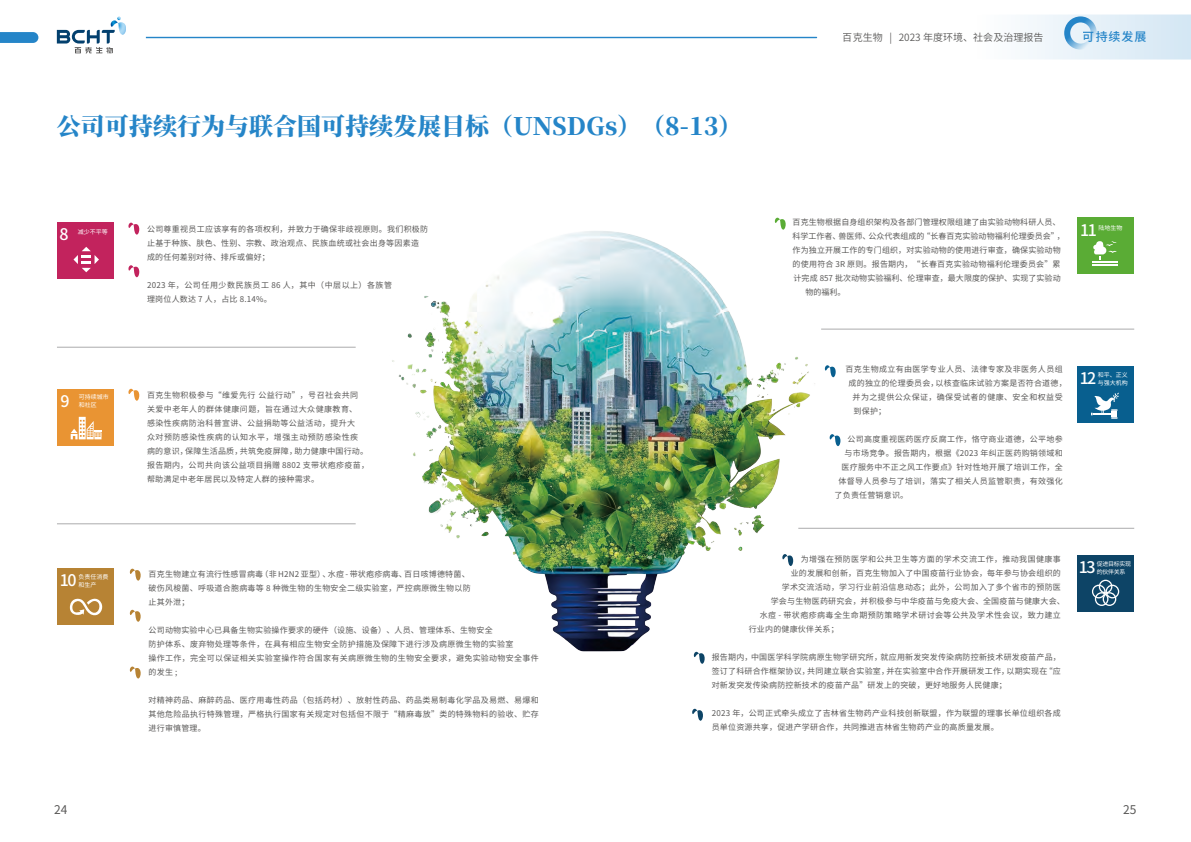
<style>
.page{position:relative;width:1191px;height:842px;background:#fff}
.page>*{position:absolute;margin:0;border:0;box-sizing:border-box;transform-origin:0 0}
.t1{font:800 24px "Source Han Serif CN";color:#2585c8}
.t2{font:500 16px "Source Han Sans CN";letter-spacing:-.1em;color:#fff}
.t3{font:500 12px "Source Han Sans CN";letter-spacing:.075em;color:#2585c8}
.t4{font:12px "Source Han Sans CN";color:#595857}
.t5{font:10px "Source Han Sans CN";color:#595857}
.t6{font:8px/14px "Source Han Sans CN";letter-spacing:.025em;color:#595857}
.t7{font:8px/14px "Source Han Sans CN";letter-spacing:.045em;color:#595857}
.t8{font:8px "Source Han Sans CN";letter-spacing:.055em;color:#595857}
.t9{font:8px/14px "Source Han Sans CN";letter-spacing:.065em;color:#595857}
.t10{font:8px "Source Han Sans CN";color:#595857}
.t11{font:8px "Source Han Sans CN";letter-spacing:.05em;color:#595857}
.t12{font:6px/8px "Source Han Sans CN";color:#fff}
.t13{font:6px/8px "Source Han Sans CN";letter-spacing:-.06em;color:#fff}
</style>
<div class="page">
<svg style="left:0;top:32px;width:38px;height:11px"></svg>
<svg style="left:57px;top:17px;width:69px;height:36px"></svg>
<svg style="left:146px;top:15px;width:1045px;height:45px"></svg>
<div style="left:1064px;top:16px;width:32px;height:34px;border:6px solid #2585c8;border-radius:50%"></div>
<img style="left:392px;top:231px;width:444px;height:421px">
<svg style="left:128px;top:222px;width:12px;height:13px"></svg>
<svg style="left:128px;top:265px;width:12px;height:12px"></svg>
<svg style="left:128px;top:388px;width:12px;height:13px"></svg>
<div style="left:57px;top:223px;width:57px;height:56px;background:#c2235d"></div>
<svg style="left:73px;top:247px;width:26px;height:25px"></svg>
<div style="left:57px;top:389px;width:57px;height:56px;background:#e99433"></div>
<svg style="left:71px;top:417px;width:30px;height:22px"></svg>
<hr style="left:821px;top:329px;width:313px;height:1px;background:#ababac">
<hr style="left:798px;top:528px;width:336px;height:1px;background:#ababac">
<hr style="left:57px;top:347px;width:299px;height:1px;background:#ababac">
<hr style="left:57px;top:523px;width:299px;height:1px;background:#ababac">
<svg style="left:774px;top:217px;width:12px;height:13px"></svg>
<svg style="left:824px;top:364px;width:12px;height:13px"></svg>
<svg style="left:829px;top:433px;width:12px;height:13px"></svg>
<div style="left:1076px;top:217px;width:57px;height:57px;background:#5aac35"></div>
<hr style="left:1092px;top:261px;width:25px;height:2px;background:#fff">
<hr style="left:1092px;top:264px;width:25px;height:2px;background:#fff">
<svg style="left:1093px;top:241px;width:23px;height:19px"></svg>
<div style="left:1076px;top:366px;width:57px;height:57px;background:#085f8f"></div>
<svg style="left:1091px;top:393px;width:28px;height:26px"></svg>
<svg style="left:129px;top:568px;width:12px;height:13px"></svg>
<svg style="left:129px;top:609px;width:12px;height:13px"></svg>
<svg style="left:129px;top:666px;width:12px;height:13px"></svg>
<div style="left:57px;top:568px;width:57px;height:57px;background:#b78334"></div>
<svg style="left:70px;top:598px;width:33px;height:18px"></svg>
<svg style="left:782px;top:553px;width:11px;height:13px"></svg>
<svg style="left:693px;top:651px;width:12px;height:13px"></svg>
<svg style="left:692px;top:708px;width:11px;height:13px"></svg>
<div style="left:1077px;top:555px;width:57px;height:57px;background:#0d4466"></div>
<svg style="left:1092px;top:580px;width:27px;height:26px"></svg>
<h1 class="t1" style="left:57px;top:112px;width:687px">公司可持续行为与联合国可持续发展目标（UNSDGs）（8-13）</h1>
<p class="t5" style="left:842px;top:32px;width:202px">百克生物 | 2023 年度环境、社会及治理报告</p>
<h3 class="t3" style="left:1082px;top:30px;width:65px">可持续发展</h3>
<h2 class="t2" style="left:60px;top:226px;width:11px">8</h2>
<p class="t12" style="left:78px;top:228px;width:31px">减少不平等</p>
<p class="t6" style="left:147px;top:222px;width:283px">公司尊重视员工应该享有的各项权利，并致力于确保非歧视原则。我们积极防止基于种族、肤色、性别、宗教、政治观点、民族血统或社会出身等因素造成的任何差别对待、排斥或偏好；</p>
<p class="t9" style="left:147px;top:278px;width:246px">2023 年，公司任用少数民族员工 86 人，其中（中层以上）各族管理岗位人数达 7 人，占比 8.14%。</p>
<p class="t6" style="left:792px;top:215px;width:269px">百克生物根据自身组织架构及各部门管理权限组建了由实验动物科研人员、</p>
<p class="t10" style="left:792px;top:232px;width:274px">科学工作者、兽医师、公众代表组成的“长春百克实验动物福利伦理委员会”，</p>
<p class="t6" style="left:792px;top:243px;width:270px">作为独立开展工作的专门组织，对实验动物的使用进行审查，确保实验动物</p>
<p class="t6" style="left:792px;top:257px;width:269px">的使用符合 3R 原则。报告期内，“长春百克实验动物福利伦理委员会”累</p>
<p class="t6" style="left:793px;top:271px;width:269px">计完成 857 批次动物实验福利、伦理审查，最大限度的保护、实现了实验动</p>
<p class="t6" style="left:805px;top:285px;width:41px">物的福利。</p>
<h2 class="t2" style="left:1080px;top:221px;width:18px">11</h2>
<p class="t12" style="left:1098px;top:223px;width:25px">陆地生物</p>
<h2 class="t2" style="left:60px;top:392px;width:11px">9</h2>
<p class="t12" style="left:79px;top:393px;width:31px">可持续城市和社区</p>
<p class="t7" style="left:147px;top:388px;width:223px">百克生物积极参与“维爱先行 公益行动”，号召社会共同<br>关爱中老年人的群体健康问题，旨在通过大众健康教育、<br>感染性疾病防治科普宣讲、公益捐助等公益活动，提升大<br>众对预防感染性疾病的认知水平，增强主动预防感染性疾<br>病的意识，保障生活品质，共筑免疫屏障，助力健康中国行动。报告期内，公司共向该公益项目捐赠 8802 支带状疱疹疫苗，帮助满足中老年居民以及特定人群的接种需求。</p>
<p class="t7" style="left:845px;top:362px;width:219px">百克生物成立有由医学专业人员、法律专家及非医务人员组</p>
<p class="t6" style="left:848px;top:376px;width:219px">成的独立的伦理委员会，以核查临床试验方案是否符合道德，</p>
<p class="t8" style="left:852px;top:393px;width:212px">并为之提供公众保证，确保受试者的健康、安全和权益受</p>
<p class="t6" style="left:853px;top:404px;width:34px">到保护；</p>
<p class="t6" style="left:847px;top:432px;width:217px">公司高度重视医药医疗反腐工作，恪守商业道德，公平地参</p>
<p class="t6" style="left:844px;top:446px;width:219px">与市场竞争。报告期内，根据《2023 年纠正医药购销领域和</p>
<p class="t6" style="left:841px;top:460px;width:222px">医疗服务中不正之风工作要点》针对性地开展了培训工作，全</p>
<p class="t6" style="left:838px;top:474px;width:226px">体督导人员参与了培训，落实了相关人员监管职责，有效强化</p>
<p class="t6" style="left:834px;top:488px;width:75px">了负责任营销意识。</p>
<h2 class="t2" style="left:1079px;top:369px;width:18px">12</h2>
<p class="t12" style="left:1097px;top:371px;width:31px">和平、正义与强大机构</p>
<h2 class="t2" style="left:60px;top:571px;width:18px">10</h2>
<p class="t12" style="left:78px;top:573px;width:31px">负责任消费和生产</p>
<p class="t6" style="left:149px;top:567px;width:323px">百克生物建立有流行性感冒病毒（非 H2N2 亚型）、水痘 - 带状疱疹病毒、百日咳博德特菌、破伤风梭菌、呼吸道合胞病毒等 8 种微生物的生物安全二级实验室，严控病原微生物以防止其外泄；</p>
<p class="t6" style="left:149px;top:623px;width:392px">公司动物实验中心已具备生物实验操作要求的硬件（设施、设备）、人员、管理体系、生物安全<br>防护体系、废弃物处理等条件，在具有相应生物安全防护措施及保障下进行涉及病原微生物的实验室<br>操作工作，完全可以保证相关实验室操作符合国家有关病原微生物的生物安全要求，避免实验动物安全事件的发生 ;</p>
<p class="t6" style="left:149px;top:693px;width:391px;text-align:justify">对精神药品、麻醉药品、医疗用毒性药品（包括药材）、放射性药品、药品类易制毒化学品及易燃、易爆和其他危险品执行特殊管理，严格执行国家有关规定对包括但不限于“精麻毒放”类的特殊物料的验收、贮存进行审慎管理。</p>
<p class="t11" style="left:800px;top:554px;width:262px">为增强在预防医学和公共卫生等方面的学术交流工作，推动我国健康事</p>
<p class="t6" style="left:790px;top:566px;width:272px">业的发展和创新，百克生物加入了中国疫苗行业协会，每年参与协会组织的</p>
<p class="t6" style="left:781px;top:580px;width:281px">学术交流活动，学习行业前沿信息动态；此外，公司加入了多个省市的预防医</p>
<p class="t6" style="left:770px;top:594px;width:296px">学会与生物医药研究会，并积极参与中华疫苗与免疫大会、全国疫苗与健康大会、</p>
<p class="t8" style="left:759px;top:610px;width:303px">水痘 - 带状疱疹病毒全生命期预防策略学术研讨会等公共及学术性会议，致力建立</p>
<p class="t6" style="left:748px;top:622px;width:91px">行业内的健康伙伴关系；</p>
<p class="t6" style="left:711px;top:650px;width:351px;text-align:justify">报告期内，中国医学科学院病原生物学研究所，就应用新发突发传染病防控新技术研发疫苗产品，签订了科研合作框架协议，共同建立联合实验室，并在实验室中合作开展研发工作，以期实现在“应对新发突发传染病防控新技术的疫苗产品”研发上的突破，更好地服务人民健康；</p>
<p class="t6" style="left:711px;top:706px;width:350px">2023 年，公司正式牵头成立了吉林省生物药产业科技创新联盟，作为联盟的理事长单位组织各成员单位资源共享，促进产学研合作，共同推进吉林省生物药产业的高质量发展。</p>
<h2 class="t2" style="left:1079px;top:558px;width:18px">13</h2>
<p class="t13" style="left:1097px;top:560px;width:36px">促进目标实现的伙伴关系</p>
<h3 class="t4" style="left:54px;top:803px;width:15px">24</h3>
<h3 class="t4" style="left:1123px;top:802px;width:15px">25</h3>
</div>
